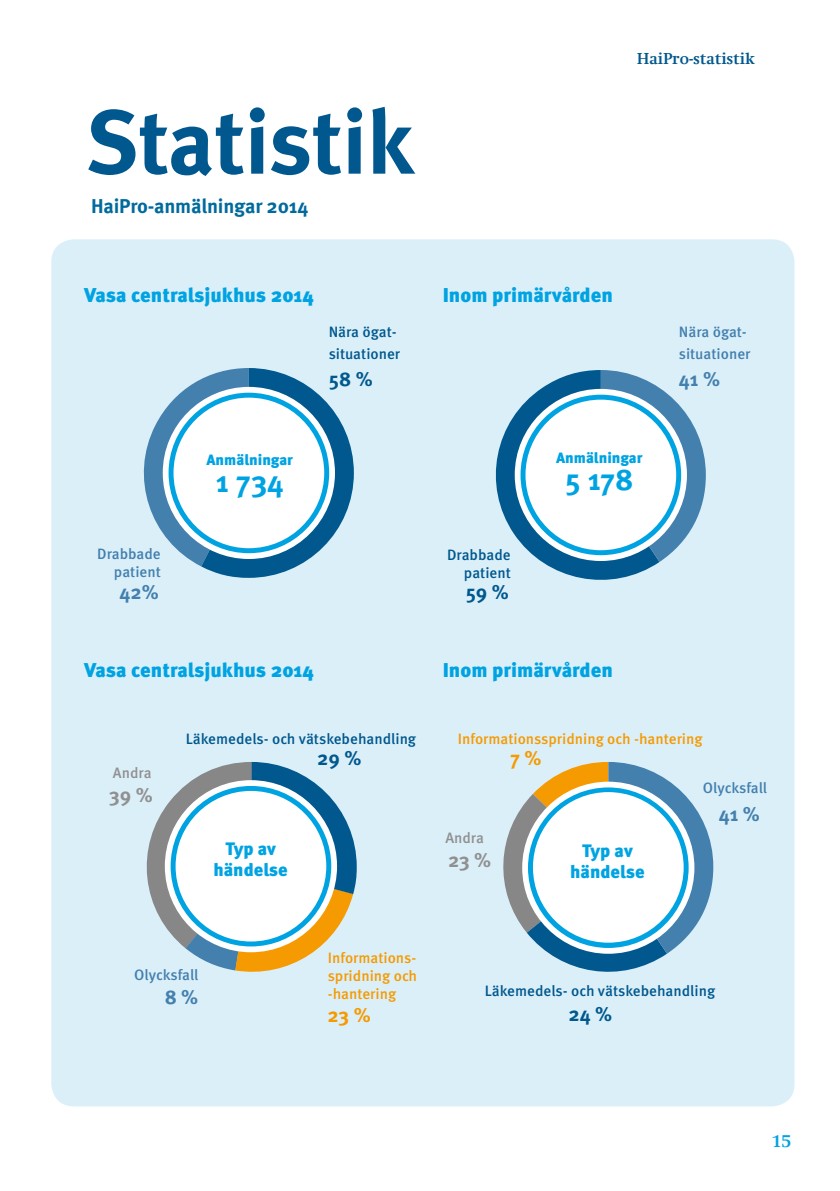
<style>
.page{position:relative;width:840px;height:1191px;background:#fff}
.page>*{position:absolute;margin:0;border:0;box-sizing:border-box;transform-origin:0 0}
.t1{font:700 90px "Meta Pro";letter-spacing:-.01em;color:#00588e}
.t2{font:700 30.2px "Meta Pro";letter-spacing:-.005em;color:#00a3e2}
.t3{font:900 20px "Meta Pro";color:#00a3e2}
.t4{font:700 20px "Meta Pro";letter-spacing:-.01em;color:#006a9d}
.t5{font:700 20px "Meta Pro";letter-spacing:-.005em;color:#00588e}
.t6{font:700 20px "Meta Pro";color:#4380ae}
.t7{font:700 20px "Meta Pro";color:#909090}
.t8{font:700 20px "Meta Pro";color:#f59a00}
.t9{font:900 18px/21.6px "Meta Pro";color:#00a3e2;text-align:center}
.t10{font:700 18px "Swift Com";color:#00a3e2}
.t11{font:700 16px "Swift Com";color:#00588e}
.t12{font:500 15px/22px "Meta Pro";color:#00588e}
.t13{font:500 15px/18px "Meta Pro";color:#f59a00;text-align:justify}
.t14{font:500 15px/22px "Meta Pro";color:#4380ae}
.t15{font:900 15px "Meta Pro";color:#00a3e2}
.t16{font:500 15px "Meta Pro";color:#909090}
</style>
<div class="page">
<div style="left:51px;top:239px;width:743px;height:867px;background:#daeff9;border-radius:23px"></div>
<svg style="left:146px;top:762px;width:210px;height:210px"></svg>
<div style="left:165px;top:780px;width:172px;height:172px;background:#fff;border-radius:50%"></div>
<svg style="left:170px;top:786px;width:161px;height:160px;background:#14aae4"></svg>
<div style="left:175px;top:791px;width:151px;height:150px;background:#fff;border-radius:50%"></div>
<svg style="left:503px;top:762px;width:210px;height:210px"></svg>
<div style="left:522px;top:781px;width:172px;height:172px;background:#fff;border-radius:50%"></div>
<svg style="left:527px;top:787px;width:161px;height:161px;background:#24afe5"></svg>
<div style="left:532px;top:792px;width:151px;height:150px;background:#fff;border-radius:50%"></div>
<svg style="left:143px;top:368px;width:210px;height:210px"></svg>
<svg style="left:495px;top:370px;width:210px;height:210px"></svg>
<svg style="left:514px;top:389px;width:172px;height:172px;background:#e2f1f7"></svg>
<svg style="left:520px;top:395px;width:160px;height:160px;background:#1eade5"></svg>
<div style="left:525px;top:400px;width:150px;height:150px;background:#fff;border-radius:50%"></div>
<div style="left:163px;top:387px;width:172px;height:172px;background:#fff;border-radius:50%"></div>
<svg style="left:168px;top:393px;width:161px;height:160px;background:#12a9e3"></svg>
<div style="left:173px;top:398px;width:151px;height:150px;background:#fff;border-radius:50%"></div>
<h1 class="t1" style="left:85px;top:85px;width:330px">Statistik</h1>
<h3 class="t4" style="left:91px;top:193px;width:218px">HaiPro-anmälningar 2014</h3>
<h3 class="t3" style="left:84px;top:282px;width:231px">Vasa centralsjukhus 2014</h3>
<p class="t11" style="left:636px;top:49px;width:119px">HaiPro-statistik</p>
<h3 class="t3" style="left:442px;top:282px;width:172px">Inom primärvården</h3>
<p class="t12" style="left:328px;top:322px;width:73px">Nära ögat&shy;situationer</p>
<p class="t14" style="left:678px;top:322px;width:73px">Nära ögat&shy;situationer</p>
<p class="t15" style="left:206px;top:450px;width:88px">Anmälningar</p>
<h2 class="t2" style="left:216px;top:463px;width:69px">1 734</h2>
<h3 class="t5" style="left:328px;top:366px;width:45px">58 %</h3>
<h3 class="t6" style="left:678px;top:366px;width:43px">41 %</h3>
<p class="t15" style="left:555px;top:448px;width:88px">Anmälningar</p>
<h2 class="t2" style="left:565px;top:460px;width:69px">5 178</h2>
<p class="t14" style="left:97px;top:545px;width:65px;line-height:18px;text-align:right">Drabbade patient</p>
<p class="t12" style="left:447px;top:546px;width:65px;line-height:18px;text-align:right">Drabbade patient</p>
<h3 class="t6" style="left:120px;top:579px;width:41px">42%</h3>
<h3 class="t5" style="left:465px;top:580px;width:45px">59 %</h3>
<h3 class="t3" style="left:84px;top:657px;width:231px">Vasa centralsjukhus 2014</h3>
<p class="t16" style="left:113px;top:763px;width:40px">Andra</p>
<h3 class="t7" style="left:109px;top:782px;width:45px">39 %</h3>
<p class="t12" style="left:185px;top:728px;width:232px">Läkemedels- och vätskebehandling</p>
<h3 class="t5" style="left:317px;top:745px;width:46px">29 %</h3>
<h3 class="t3" style="left:442px;top:657px;width:172px">Inom primärvården</h3>
<p class="t13" style="left:457px;top:730px;width:246px">Informationsspridning och -hantering</p>
<h3 class="t8" style="left:510px;top:745px;width:33px">7 %</h3>
<p class="t14" style="left:702px;top:777px;width:66px">Olycksfall</p>
<h3 class="t6" style="left:718px;top:801px;width:43px">41 %</h3>
<p class="t16" style="left:445px;top:828px;width:40px">Andra</p>
<p class="t9" style="left:213px;top:838px;width:76px">Typ av händelse</p>
<p class="t9" style="left:569px;top:840px;width:76px">Typ av händelse</p>
<h3 class="t7" style="left:448px;top:847px;width:45px">23 %</h3>
<p class="t14" style="left:134px;top:964px;width:66px">Olycksfall</p>
<h3 class="t6" style="left:164px;top:984px;width:35px">8 %</h3>
<p class="t13" style="left:327px;top:949px;width:91px">Informations&shy;spridning och -hantering</p>
<p class="t12" style="left:484px;top:980px;width:232px">Läkemedels- och vätskebehandling</p>
<h3 class="t8" style="left:327px;top:1002px;width:45px">23 %</h3>
<h3 class="t5" style="left:568px;top:1001px;width:45px">24 %</h3>
<p class="t10" style="left:771px;top:1130px;width:21px">15</p>
</div>
